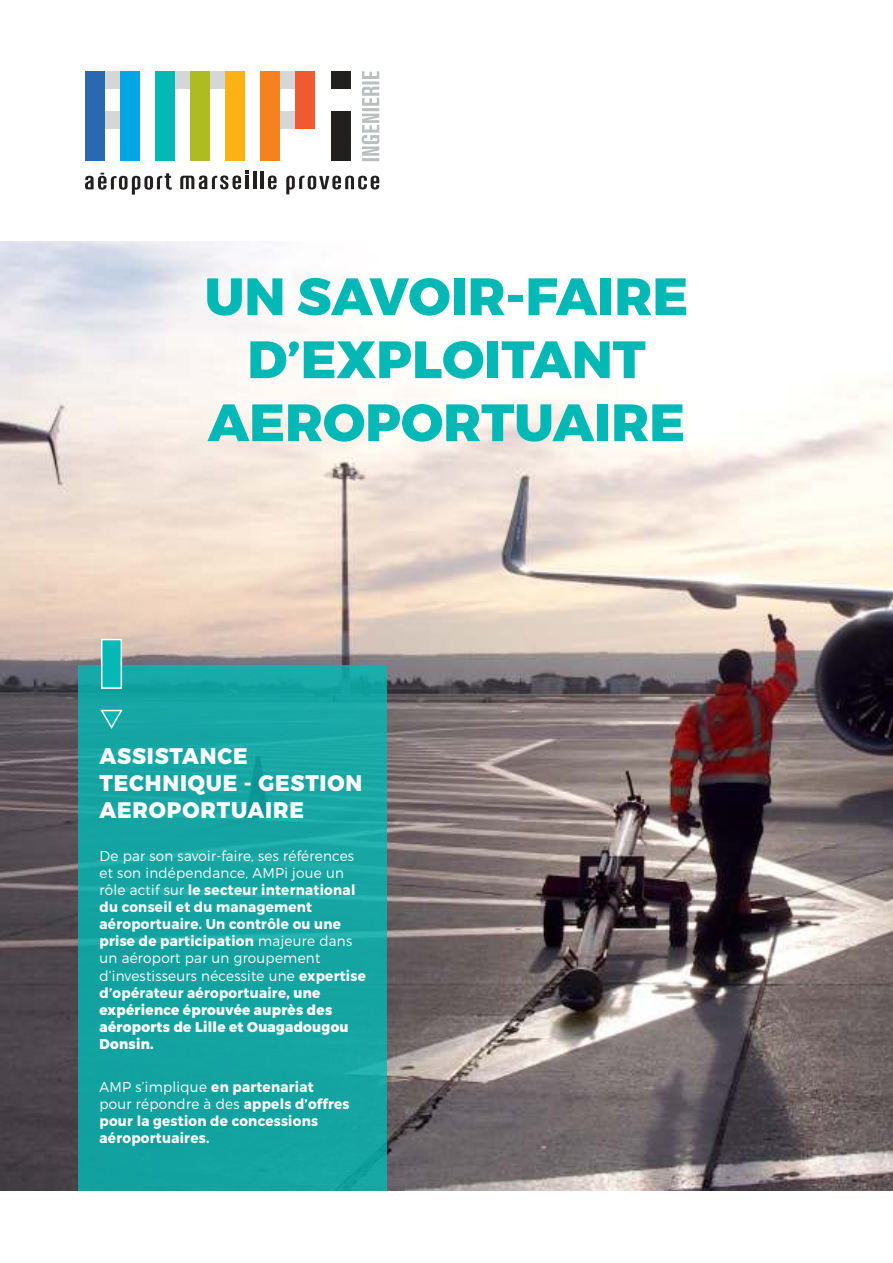
<style>
.page{position:relative;width:893px;height:1263px;background:#fff}
.page>*{position:absolute;margin:0;border:0;box-sizing:border-box;transform-origin:0 0}
.t1{font:800 52.5px/63px "Montserrat";color:#04b9b5;text-align:center}
.t2{font:800 22.5px/27px "Montserrat";letter-spacing:.04em;color:#fff;scale:.95 1}
.t3{font:300 14.25px/17.1px "Montserrat";letter-spacing:.02em;color:#fff;scale:.95 1}
.t4{font:700 14.25px/17.1px "Montserrat";letter-spacing:.02em;color:#fff;scale:.95 1}
.s1{font-weight:700}
.s2{font-weight:800}
.s3{font-weight:300}
</style>
<div class="page">
<img style="left:0;top:241px;width:892px;height:950px">
<div style="left:105px;top:71px;width:15px;height:17px;background:#d5d6d8"></div>
<div style="left:175px;top:71px;width:15px;height:17px;background:#d5d6d8"></div>
<div style="left:210px;top:71px;width:15px;height:17px;background:#d5d6d8"></div>
<div style="left:280px;top:71px;width:16px;height:17px;background:#d5d6d8"></div>
<div style="left:105px;top:112px;width:15px;height:17px;background:#d5d6d8"></div>
<div style="left:280px;top:112px;width:16px;height:17px;background:#d5d6d8"></div>
<div style="left:85px;top:71px;width:20px;height:90px;background:#2a68b2"></div>
<div style="left:120px;top:71px;width:20px;height:90px;background:#00a5e3"></div>
<div style="left:155px;top:71px;width:20px;height:90px;background:#04b9b5"></div>
<div style="left:190px;top:71px;width:20px;height:90px;background:#afbc21"></div>
<div style="left:296px;top:71px;width:19px;height:58px;background:#f05a30"></div>
<div style="left:260px;top:71px;width:20px;height:90px;background:#f5821f"></div>
<div style="left:225px;top:71px;width:20px;height:90px;background:#fcb215"></div>
<div style="left:331px;top:112px;width:19px;height:49px;background:#221f1f"></div>
<div style="left:331px;top:71px;width:19px;height:17px;background:#221f1f"></div>
<hr style="left:254px;top:172px;width:3px;height:17px;background:#221f1f">
<hr style="left:261px;top:172px;width:3px;height:17px;background:#221f1f">
<svg style="left:268px;top:175px;width:9px;height:14px"></svg>
<svg style="left:180px;top:171px;width:69px;height:18px"></svg>
<svg style="left:286px;top:176px;width:93px;height:18px"></svg>
<svg style="left:85px;top:173px;width:87px;height:22px"></svg>
<svg style="left:362px;top:71px;width:18px;height:90px"></svg>
<div style="left:78px;top:665px;width:308px;height:526px;background:#15a4a1"></div>
<div style="left:101px;top:639px;width:21px;height:50px;background:#04b9b5;border:2px solid #fff"></div>
<svg style="left:100px;top:709px;width:23px;height:20px"></svg>
<h1 class="t1" style="left:205px;top:269px;width:485px">UN SAVOIR-FAIRE<br>D’EXPLOITANT<br>AEROPORTUAIRE</h1>
<h2 class="t2" style="left:100px;top:744px;width:278px">ASSISTANCE<br>TECHNIQUE - GESTION<br>AEROPORTUAIRE</h2>
<p class="t3" style="left:100px;top:848px;width:282px">De par son savoir-faire, ses références et son indépendance, AMPi joue un rôle actif sur <span class="s1">le secteur international du conseil et du management aéroportuaire. Un contrôle ou une prise de participation</span> majeure dans un aéroport par un groupement d’investisseurs nécessite une <span class="s1">expertise d’opérateur aéroportuaire</span><span class="s2">, une expérience éprouvée auprès des aéroports de Lille et Ouagadougou<br>Donsin.</span></p>
<p class="t4" style="left:100px;top:1079px;width:265px"><span class="s3">AMP s’implique</span> en partenariat<br><span class="s3">pour répondre à des</span> appels d’offres pour la gestion de concessions aéroportuaires.</p>
</div>
